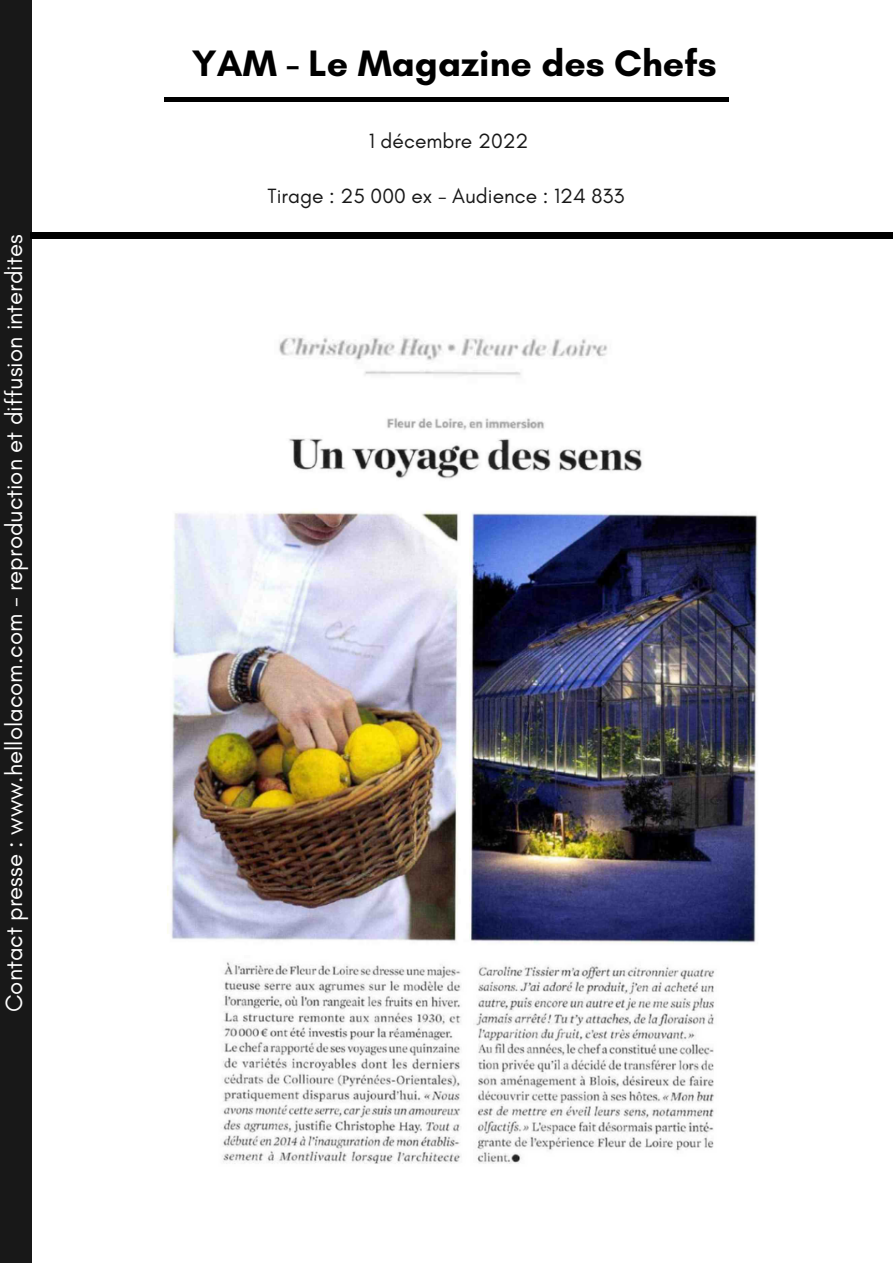
<style>
.page{position:relative;width:893px;height:1264px;background:#fff}
.page>*{position:absolute;margin:0;border:0;box-sizing:border-box;transform-origin:0 0}
.t1{font:700 37.5px "Glacial Indifference";color:#000}
.t2{font:24px "Glacial Indifference";color:#fff}
.t3{font:21px "Glacial Indifference";color:#181818}
</style>
<div class="page">
<div style="left:0;top:0;width:32px;height:1262px;background:#181818"></div>
<div style="left:30px;top:232px;width:862px;height:6px;background:#000"></div>
<hr style="left:164px;top:98px;width:564px;height:3px;background:#000">
<img style="left:279px;top:337px;width:329px;height:39px">
<img style="left:167px;top:418px;width:591px;height:525px">
<img style="left:221px;top:962px;width:494px;height:202px">
<p class="t2" style="left:-1px;top:1012px;width:779px;rotate:-90deg">Contact presse : www.hellolacom.com - reproduction et diffusion interdites</p>
<h1 class="t1" style="left:192px;top:40px;width:526px">YAM - Le Magazine des Chefs</h1>
<p class="t3" style="left:369px;top:128px;width:161px">1 décembre 2022</p>
<p class="t3" style="left:267px;top:183px;width:358px">Tirage : 25 000 ex - Audience : 124 833</p>
</div>
